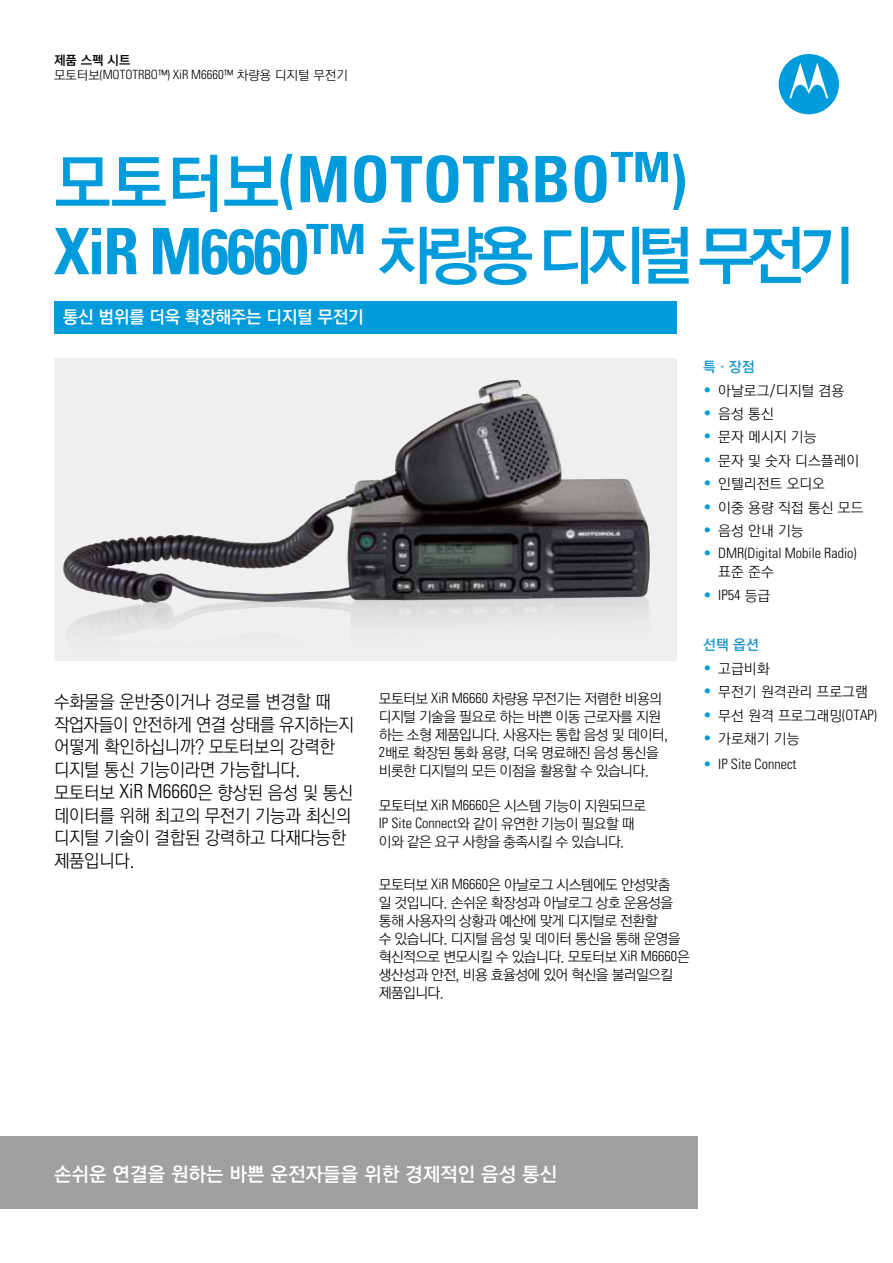
<style>
.page{position:relative;width:893px;height:1263px;background:#fff}
.page>*{position:absolute;margin:0;border:0;box-sizing:border-box;transform-origin:0 0}
.t1{font:64.05px "YDVYGO Std 54";letter-spacing:-.125em;color:#009bdb}
.t2{font:700 condensed 64.05px "Univers";letter-spacing:.01em;color:#009bdb}
.t3{font:19.5px "YDVYGO Std 54";color:#fff}
.t4{font:18px/22.6px "YDVYGO Std 52";letter-spacing:-.015em;color:#000;scale:.95 1}
.t5{font:17.4px "YDVYGO Std 54";letter-spacing:-.015em;color:#fff}
.t6{font:14.25px/18px "YDVYGO Std 52";letter-spacing:-.045em;color:#000}
.t7{font:300 condensed 14.25px "Univers";color:#000}
.t8{font:14.25px "YDVYGO Std 52";color:#000}
.t9{font:14.25px "YDVYGO Std 54";color:#1b96cd}
.t10{font:300 condensed 12.75px "Univers";color:#000}
.t11{font:12.75px "YDVYGO Std 54";color:#000}
.s1{font-family:"YDVYGO Std 52";font-weight:400;font-stretch:normal}
.s2{font-family:"YDVYGO Std 54";font-weight:400;font-stretch:normal}
.s3{font-size:69.75px}
.s4{font-family:"Univers";font-weight:700;font-stretch:condensed}
.s5{font-family:"Univers";font-weight:700;font-stretch:condensed;font-size:69.75px}
.s6{font-family:"Univers";font-weight:300;font-stretch:condensed;color:#009bdb}
.s7{font-family:"Univers";font-weight:300;font-stretch:condensed;font-size:19.5px}
.s8{font-family:"Univers";font-weight:300;font-stretch:condensed}
.s9{color:#009bdb}
</style>
<div class="page">
<div style="left:779px;top:54px;width:60px;height:60px;background:#009bdb;border-radius:50%"></div>
<svg style="left:789px;top:63px;width:39px;height:35px"></svg>
<div style="left:54px;top:301px;width:623px;height:32px;background:#009bdb"></div>
<div style="left:0;top:1136px;width:698px;height:73px;background:#9fa0a0"></div>
<div style="left:54px;top:358px;width:623px;height:303px;background:#efefef"></div>
<img style="left:63px;top:380px;width:587px;height:215px">
<img style="left:72px;top:595px;width:577px;height:36px">
<p class="t11" style="left:54px;top:54px;width:78px">제품 스펙 시트</p>
<p class="t10" style="left:54px;top:67px;width:295px"><span class="s1">모토터보</span>(MOTOTRBO™) XiR M6660™ <span class="s1">차량용 디지털 무전기</span></p>
<h1 class="t2" style="left:54px;top:140px;width:635px"><span class="s2">모토터보</span>(MOTOTRBO<span class="s3">™</span>)</h1>
<h1 class="t1" style="left:54px;top:223px;width:802px"><span class="s4">XiR M6660</span><span class="s5">™</span> 차량용 디지털 무전기</h1>
<p class="t5" style="left:63px;top:308px;width:302px">통신 범위를 더욱 확장해주는 디지털 무전기</p>
<p class="t9" style="left:703px;top:360px;width:53px">특·장점</p>
<p class="t8" style="left:703px;top:383px;width:142px"><span class="s6">•</span> 아날로그/디지털 겸용</p>
<p class="t6" style="left:703px;top:406px;width:72px"><span class="s6">•</span> 음성 통신</p>
<p class="t6" style="left:703px;top:429px;width:115px"><span class="s6">•</span> 문자 메시지 기능</p>
<p class="t8" style="left:703px;top:453px;width:158px"><span class="s6">•</span> 문자 및 숫자 디스플레이</p>
<p class="t8" style="left:703px;top:477px;width:123px"><span class="s6">•</span> 인텔리전트 오디오</p>
<p class="t6" style="left:703px;top:499px;width:162px"><span class="s6">•</span> 이중 용량 직접 통신 모드</p>
<p class="t6" style="left:703px;top:523px;width:102px"><span class="s6">•</span> 음성 안내 기능</p>
<p class="t4" style="left:54px;top:691px;width:317px">수화물을 운반중이거나 경로를 변경할 때 작업자들이 안전하게 연결 상태를 유지하는지 어떻게 확인하십니까? 모토터보의 강력한 디지털 통신 기능이라면 가능합니다. 모토터보 <span class="s7">XiR M6660</span>은 향상된 음성 및 통신 데이터를 위해 최고의 무전기 기능과 최신의 디지털 기술이 결합된 강력하고 다재다능한 제품입니다.</p>
<p class="t6" style="left:379px;top:691px;width:291px">모토터보 <span class="s8">XiR M6660</span> 차량용 무전기는 저렴한 비용의 디지털 기술을 필요로 하는 바쁜 이동 근로자를 지원 하는 소형 제품입니다. 사용자는 통합 음성 및 데이터,<br><span class="s8">2</span>배로 확장된 통화 용량, 더욱 명료해진 음성 통신을 비롯한 디지털의 모든 이점을 활용할 수 있습니다.</p>
<p class="t6" style="left:379px;top:798px;width:269px">모토터보 <span class="s8">XiR M6660</span>은 시스템 기능이 지원되므로</p>
<p class="t7" style="left:379px;top:814px;width:257px">IP Site Connect<span class="s1">와 같이 유연한 기능이 필요할 때</span></p>
<p class="t6" style="left:379px;top:834px;width:247px">이와 같은 요구 사항을 충족시킬 수 있습니다.</p>
<p class="t6" style="left:379px;top:877px;width:313px">모토터보 <span class="s8">XiR M6660</span>은 아날로그 시스템에도 안성맞춤<br>일 것입니다. 손쉬운 확장성과 아날로그 상호 운용성을 통해 사용자의 상황과 예산에 맞게 디지털로 전환할<br>수 있습니다. 디지털 음성 및 데이터 통신을 통해 운영을 혁신적으로 변모시킬 수 있습니다. 모토터보 <span class="s8">XiR M6660</span>은 생산성과 안전, 비용 효율성에 있어 혁신을 불러일으킬 제품입니다.</p>
<p class="t7" style="left:703px;top:545px;width:155px"><span class="s9">•</span> DMR(Digital Mobile Radio)</p>
<p class="t6" style="left:718px;top:563px;width:57px">표준 준수</p>
<p class="t7" style="left:703px;top:586px;width:69px"><span class="s9">•</span> IP54 <span class="s1">등급</span></p>
<p class="t9" style="left:703px;top:638px;width:57px">선택 옵션</p>
<p class="t6" style="left:703px;top:660px;width:68px"><span class="s6">•</span> 고급비화</p>
<p class="t8" style="left:703px;top:685px;width:166px"><span class="s6">•</span> 무전기 원격관리 프로그램</p>
<p class="t8" style="left:703px;top:708px;width:175px"><span class="s6">•</span> 무선 원격 프로그래밍<span class="s8">(OTAP)</span></p>
<p class="t6" style="left:703px;top:731px;width:98px"><span class="s6">•</span> 가로채기 기능</p>
<p class="t7" style="left:703px;top:755px;width:95px"><span class="s9">•</span> IP Site Connect</p>
<h2 class="t3" style="left:54px;top:1164px;width:505px">손쉬운 연결을 원하는 바쁜 운전자들을 위한 경제적인 음성 통신</h2>
</div>
